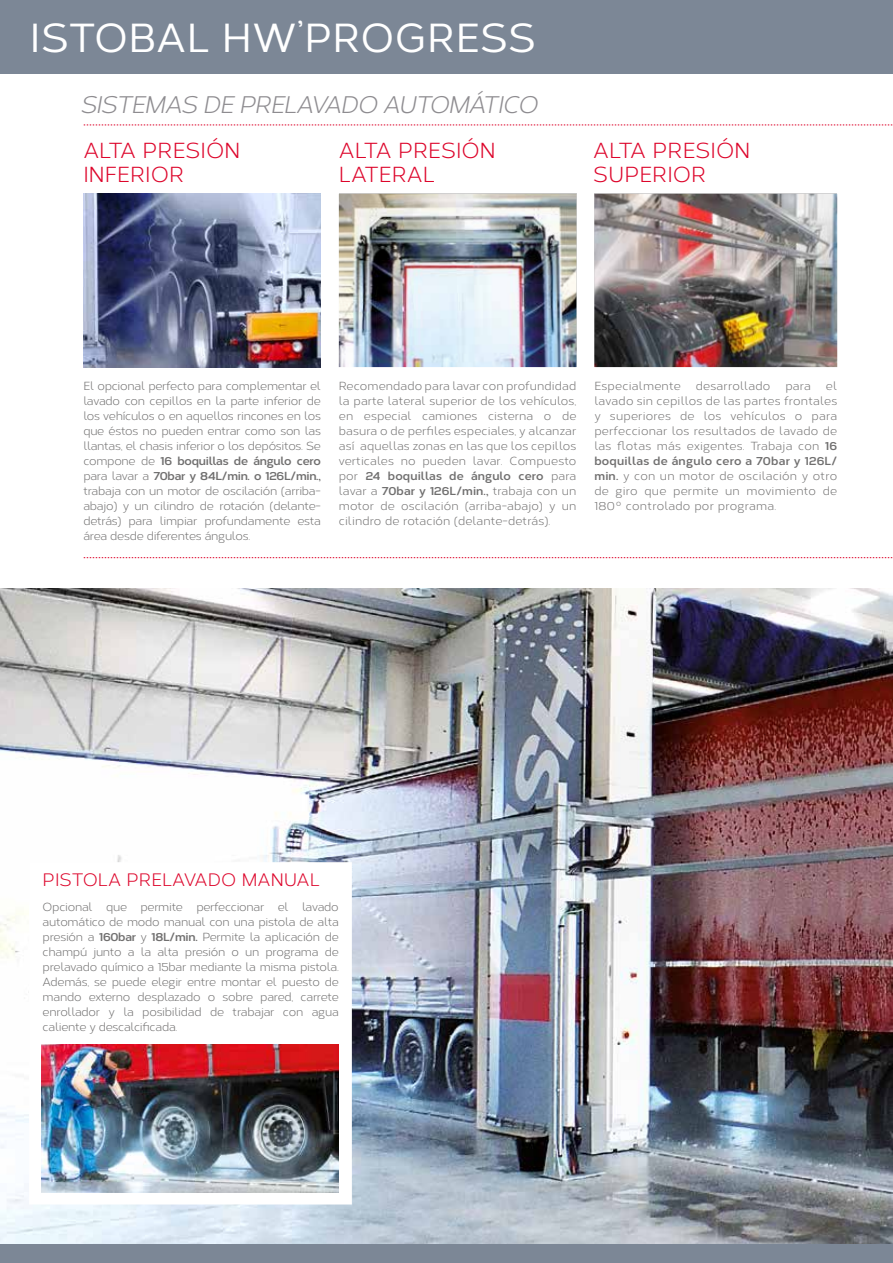
<style>
.page{position:relative;width:893px;height:1263px;background:#fff}
.page>*{position:absolute;margin:0;border:0;box-sizing:border-box;transform-origin:0 0}
.t1{font:500 40.5px "Corbert";letter-spacing:.01em;color:#fff}
.t2{font:italic 24px "Corbert";color:#8e8c90}
.t3{font:21.75px/24px "Corbert";color:#dd052b}
.t4{font:18px "Corbert";color:#dd052b}
.t5{font:11.7px/15px "Corbert";letter-spacing:.01em;color:#706f6f;text-align:justify}
.s1{font-weight:700}
</style>
<div class="page">
<img style="left:0;top:589px;width:893px;height:655px">
<div style="left:29px;top:862px;width:323px;height:342px;background:#fff"></div>
<img style="left:594px;top:194px;width:243px;height:173px">
<img style="left:83px;top:194px;width:238px;height:173px">
<img style="left:339px;top:194px;width:237px;height:173px">
<svg style="left:83px;top:124px;width:810px;height:1px"></svg>
<svg style="left:83px;top:557px;width:810px;height:1px"></svg>
<img style="left:41px;top:1045px;width:298px;height:147px">
<div style="left:0;top:0;width:893px;height:74px;background:#7c8796"></div>
<div style="left:0;top:1244px;width:893px;height:19px;background:#7c8796"></div>
<h1 class="t1" style="left:30px;top:8px;width:508px">ISTOBAL HW’PROGRESS</h1>
<h2 class="t2" style="left:80px;top:87px;width:465px">SISTEMAS DE PRELAVADO AUTOMÁTICO</h2>
<h3 class="t3" style="left:83px;top:137px;width:158px">ALTA PRESIÓN<br>INFERIOR</h3>
<h3 class="t3" style="left:339px;top:137px;width:158px">ALTA PRESIÓN<br>LATERAL</h3>
<h3 class="t3" style="left:593px;top:137px;width:158px">ALTA PRESIÓN<br>SUPERIOR</h3>
<p class="t5" style="left:83px;top:378px;width:239px">El opcional perfecto para complementar el lavado con cepillos en la parte inferior de los vehículos o en aquellos rincones en los que éstos no pueden entrar como son las llantas, el chasis inferior o los depósitos. Se compone de <span class="s1">16 boquillas de ángulo cero </span>para lavar a <span class="s1">70bar y 84L/min. o 126L/min., </span>trabaja con un motor de oscilación (arriba&shy;abajo) y un cilindro de rotación (delante&shy;detrás) para limpiar profundamente esta área desde diferentes ángulos.</p>
<p class="t5" style="left:339px;top:378px;width:239px">Recomendado para lavar con profundidad la parte lateral superior de los vehículos, en especial camiones cisterna o de basura o de perfiles especiales, y alcanzar así aquellas zonas en las que los cepillos verticales no pueden lavar. Compuesto por <span class="s1">24 boquillas de ángulo cero</span> para lavar a <span class="s1">70bar y 126L/min.,</span> trabaja con un motor de oscilación (arriba-abajo) y un cilindro de rotación (delante-detrás).</p>
<p class="t5" style="left:594px;top:378px;width:88px">Especialmente</p>
<p class="t5" style="left:696px;top:378px;width:76px">desarrollado</p>
<p class="t5" style="left:785px;top:378px;width:27px">para</p>
<p class="t5" style="left:594px;top:378px;width:244px;text-indent:232px">el lavado sin cepillos de las partes frontales y superiores de los vehículos o para perfeccionar los resultados de lavado de las flotas más exigentes. Trabaja con <span class="s1">16 boquillas de ángulo cero a 70bar y 126L/ min.</span> y con un motor de oscilación y otro de giro que permite un movimiento de 180º controlado por programa.</p>
<h3 class="t4" style="left:43px;top:867px;width:279px">PISTOLA PRELAVADO MANUAL</h3>
<p class="t5" style="left:43px;top:899px;width:298px">Opcional que permite perfeccionar el lavado automático de modo manual con una pistola de alta presión a <span class="s1">160bar</span> y <span class="s1">18L/min.</span> Permite la aplicación de champú junto a la alta presión o un programa de prelavado químico a 15bar mediante la misma pistola.<br>Además, se puede elegir entre montar el puesto de mando externo desplazado o sobre pared, carrete enrollador y la posibilidad de trabajar con agua caliente y descalcificada.</p>
</div>
